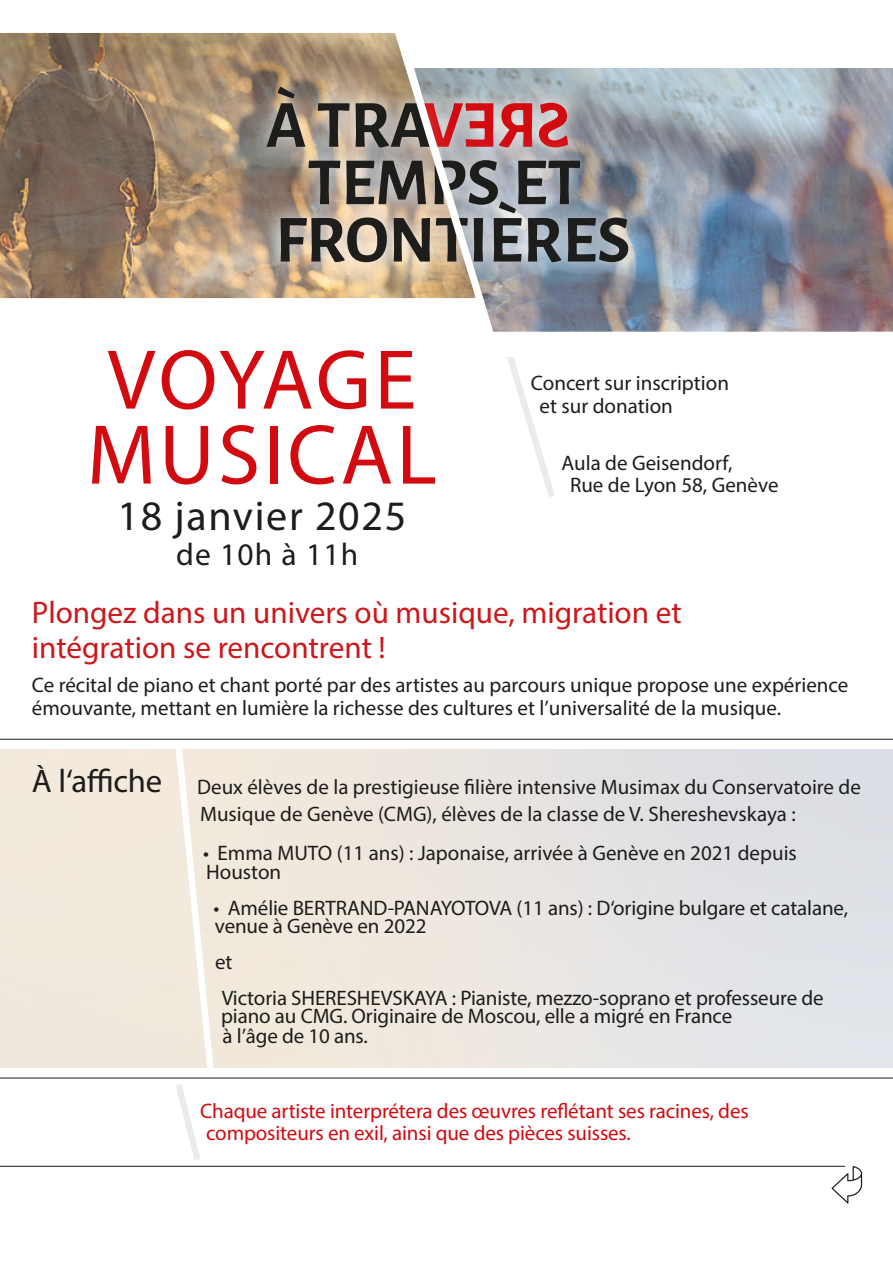
<style>
.page{position:relative;width:893px;height:1263px;background:#fff}
.page>*{position:absolute;margin:0;border:0;box-sizing:border-box;transform-origin:0 0}
.t1{font:85.5px "Myriad Pro";letter-spacing:.04em;color:#d20b11}
.t2{font:42px "Myriad Pro";letter-spacing:.04em;color:#1d1d1b}
.t3{font:32.7px "Myriad Pro";color:#1d1d1b}
.t4{font:31.5px "Myriad Pro";letter-spacing:.04em;color:#1d1d1b}
.t5{font:31.2px "Myriad Pro";color:#cd171a}
.t6{font:21px/18px "Myriad Pro";color:#1d1d1b}
.t7{font:21px/22.5px "Myriad Pro";letter-spacing:-.005em;color:#d20b11}
</style>
<div class="page">
<hr style="left:0;top:739px;width:893px;height:1px;background:#1d1d1b">
<hr style="left:0;top:1078px;width:893px;height:1px;background:#1d1d1b">
<svg style="left:507px;top:357px;width:48px;height:140px"></svg>
<svg style="left:831px;top:1166px;width:31px;height:37px"></svg>
<img style="left:0;top:33px;width:414px;height:265px">
<img style="left:414px;top:68px;width:479px;height:264px">
<hr style="left:0;top:1166px;width:845px;height:1px;background:#1d1d1b">
<div style="left:236px;top:58px;width:425px;height:239px;background:#fff;opacity:.65"></div>
<div style="left:239px;top:59px;width:418px;height:234px;background:#fff;opacity:.46"></div>
<svg style="left:318px;top:103px;width:32px;height:44px"></svg>
<svg style="left:356px;top:103px;width:137px;height:44px;background:#996968"></svg>
<svg style="left:266px;top:87px;width:39px;height:60px;background:#746b61"></svg>
<img style="left:281px;top:160px;width:347px;height:102px">
<svg style="left:171px;top:749px;width:46px;height:418px"></svg>
<p class="t1" style="left:107px;top:327px;width:310px">VOYAGE</p>
<p class="t1" style="left:87px;top:402px;width:351px">MUSICAL</p>
<p class="t2" style="left:118px;top:490px;width:290px">18 janvier 2025</p>
<p class="t4" style="left:176px;top:535px;width:184px">de 10h à 11h</p>
<p class="t6" style="left:531px;top:374px;width:200px">Concert sur inscription</p>
<p class="t6" style="left:540px;top:396px;width:135px">et sur donation</p>
<p class="t6" style="left:562px;top:453px;width:172px">Aula de Geisendorf,</p>
<p class="t6" style="left:570px;top:476px;width:210px">Rue de Lyon 58, Genève</p>
<p class="t5" style="left:32px;top:594px;width:651px">Plongez dans un univers où musique, migration et</p>
<p class="t5" style="left:32px;top:628px;width:355px">intégration se rencontrent !</p>
<p class="t6" style="left:32px;top:674px;width:818px;line-height:22.5px">Ce récital de piano et chant porté par des artistes au parcours unique propose une expérience émouvante, mettant en lumière la richesse des cultures et l’universalité de la musique.</p>
<p class="t3" style="left:32px;top:761px;width:132px">À l‘affiche</p>
<p class="t6" style="left:197px;top:773px;width:665px;line-height:27px">Deux élèves de la prestigieuse filière intensive Musimax du Conservatoire de<br>Musique de Genève (CMG), élèves de la classe de V. Shereshevskaya :</p>
<p class="t6" style="left:203px;top:842px;width:595px;line-height:19.5px">• Emma MUTO (11 ans) : Japonaise, arrivée à Genève en 2021 depuis<br>Houston</p>
<p class="t6" style="left:213px;top:899px;width:636px">• Amélie BERTRAND-PANAYOTOVA (11 ans) : D‘origine bulgare et catalane, venue à Genève en 2022</p>
<p class="t6" style="left:215px;top:953px;width:19px">et</p>
<p class="t6" style="left:221px;top:989px;width:604px">Victoria SHERESHEVSKAYA : Pianiste, mezzo-soprano et professeure de piano au CMG. Originaire de Moscou, elle a migré en France</p>
<p class="t6" style="left:223px;top:1026px;width:147px">à l’âge de 10 ans.</p>
<p class="t7" style="left:200px;top:1099px;width:550px">Chaque artiste interprétera des œuvres reflétant ses racines, des compositeurs en exil, ainsi que des pièces suisses.</p>
</div>
